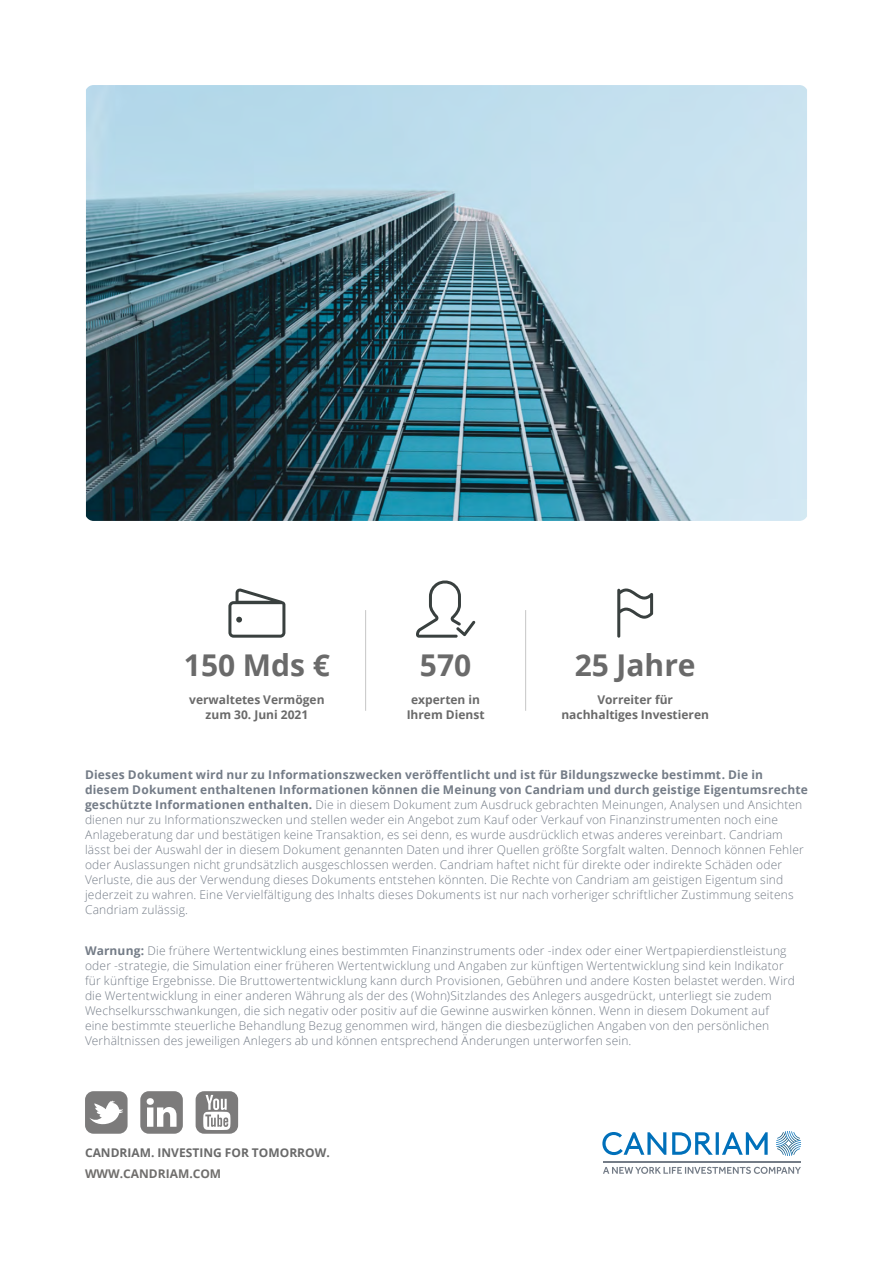
<style>
.page{position:relative;width:893px;height:1263px;background:#fff}
.page>*{position:absolute;margin:0;border:0;box-sizing:border-box;transform-origin:0 0}
.t1{font:700 30px "Open Sans";color:#6a6a6a}
.t2{font:300 12px/15px "Open Sans";letter-spacing:.015em;color:#747c87}
.t3{font:700 12px/15px "Open Sans";color:#6a6a6a;text-align:center}
.t4{font:700 12px "Open Sans";color:#706e6c}
.s1{font-weight:700}
</style>
<div class="page">
<img style="left:86px;top:85px;width:721px;height:436px">
<svg style="left:776px;top:1131px;width:25px;height:25px"></svg>
<svg style="left:603px;top:1167px;width:198px;height:7px"></svg>
<hr style="left:603px;top:1161px;width:198px;height:1px;background:#747c87">
<svg style="left:602px;top:1132px;width:166px;height:23px"></svg>
<hr style="left:365px;top:610px;width:1px;height:101px;background:#c6c6c6">
<hr style="left:525px;top:610px;width:1px;height:101px;background:#c6c6c6">
<svg style="left:416px;top:580px;width:59px;height:58px"></svg>
<svg style="left:228px;top:588px;width:57px;height:50px"></svg>
<svg style="left:617px;top:588px;width:36px;height:50px"></svg>
<div style="left:140px;top:1091px;width:43px;height:43px;background:#7c7b7b;border-radius:9px"></div>
<svg style="left:147px;top:1098px;width:30px;height:29px"></svg>
<div style="left:196px;top:1091px;width:42px;height:43px;background:#7c7b7b;border-radius:9px"></div>
<svg style="left:203px;top:1095px;width:27px;height:35px"></svg>
<div style="left:85px;top:1091px;width:43px;height:43px;background:#7c7b7b;border-radius:9px"></div>
<svg style="left:89px;top:1100px;width:34px;height:25px"></svg>
<h1 class="t1" style="left:184px;top:644px;width:147px">150 Mds €</h1>
<p class="t3" style="left:189px;top:691px;width:137px">verwaltetes Vermögen zum 30. Juni 2021</p>
<h1 class="t1" style="left:420px;top:644px;width:53px">570</h1>
<p class="t3" style="left:407px;top:691px;width:79px">experten in<br>Ihrem Dienst</p>
<h1 class="t1" style="left:575px;top:644px;width:122px">25 Jahre</h1>
<p class="t3" style="left:561px;top:691px;width:149px">Vorreiter für nachhaltiges Investieren</p>
<p class="t2" style="left:85px;top:767px;width:724px"><span class="s1">Dieses Dokument wird nur zu Informationszwecken veröffentlicht und ist für Bildungszwecke bestimmt. Die in diesem Dokument enthaltenen Informationen können die Meinung von Candriam und durch geistige Eigentumsrechte geschützte Informationen enthalten.</span> Die in diesem Dokument zum Ausdruck gebrachten Meinungen, Analysen und Ansichten dienen nur zu Informationszwecken und stellen weder ein Angebot zum Kauf oder Verkauf von Finanzinstrumenten noch eine Anlageberatung dar und bestätigen keine Transaktion, es sei denn, es wurde ausdrücklich etwas anderes vereinbart. Candriam lässt bei der Auswahl der in diesem Dokument genannten Daten und ihrer Quellen größte Sorgfalt walten. Dennoch können Fehler oder Auslassungen nicht grundsätzlich ausgeschlossen werden. Candriam haftet nicht für direkte oder indirekte Schäden oder Verluste, die aus der Verwendung dieses Dokuments entstehen könnten. Die Rechte von Candriam am geistigen Eigentum sind jederzeit zu wahren. Eine Vervielfältigung des Inhalts dieses Dokuments ist nur nach vorheriger schriftlicher Zustimmung seitens Candriam zulässig.</p>
<p class="t2" style="left:85px;top:942px;width:711px"><span class="s1">Warnung:</span> Die frühere Wertentwicklung eines bestimmten Finanzinstruments oder -index oder einer Wertpapierdienstleistung oder -strategie, die Simulation einer früheren Wertentwicklung und Angaben zur künftigen Wertentwicklung sind kein Indikator für künftige Ergebnisse. Die Bruttowertentwicklung kann durch Provisionen, Gebühren und andere Kosten belastet werden. Wird die Wertentwicklung in einer anderen Währung als der des (Wohn)Sitzlandes des Anlegers ausgedrückt, unterliegt sie zudem Wechselkursschwankungen, die sich negativ oder positiv auf die Gewinne auswirken können. Wenn in diesem Dokument auf eine bestimmte steuerliche Behandlung Bezug genommen wird, hängen die diesbezüglichen Angaben von den persönlichen Verhältnissen des jeweiligen Anlegers ab und können entsprechend Änderungen unterworfen sein.</p>
<p class="t3" style="left:85px;top:1145px;width:246px">CANDRIAM. INVESTING FOR TOMORROW.</p>
<p class="t4" style="left:85px;top:1165px;width:138px">WWW.CANDRIAM.COM</p>
</div>
